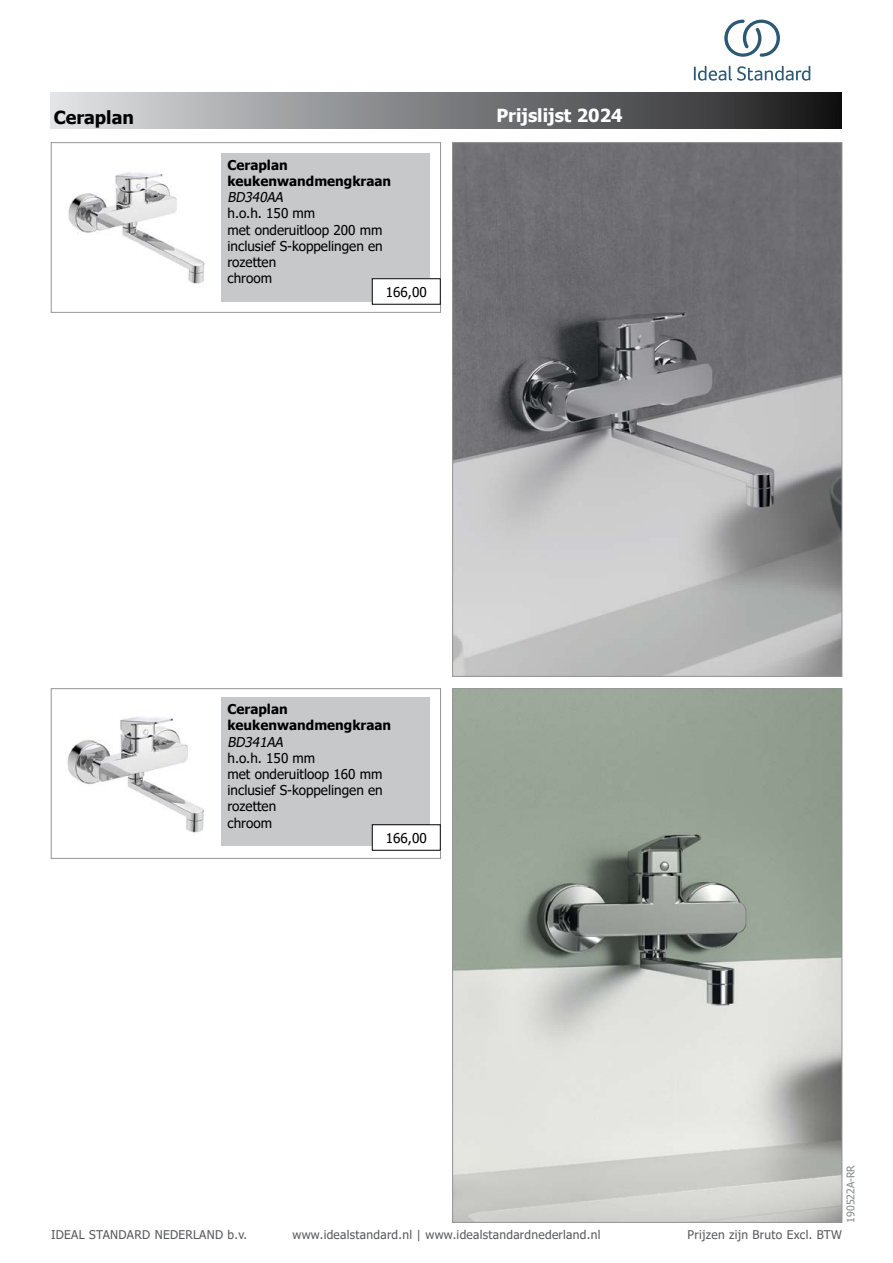
<style>
.page{position:relative;width:893px;height:1263px;background:#fff}
.page>*{position:absolute;margin:0;border:0;box-sizing:border-box;transform-origin:0 0}
.t1{font:700 18px "Tahoma";color:#fff}
.t2{font:700 18px "Tahoma";color:#000}
.t3{font:13.5px/16.2px "Tahoma";color:#000}
.t4{font:700 13.5px/16.2px "Tahoma";color:#000}
.t5{font:italic 13.5px "Tahoma";color:#000}
.t6{font:12px "Tahoma";letter-spacing:.025em;color:#58595b}
.t7{font:10.5px "Tahoma";color:#86888a}
</style>
<div class="page">
<div style="left:51px;top:92px;width:791px;height:37px;background:linear-gradient(to right,#dee1e3,#1a1a1b)"></div>
<div style="left:51px;top:142px;width:390px;height:171px;border:1px solid #939598"></div>
<img style="left:68px;top:172px;width:137px;height:112px">
<div style="left:221px;top:153px;width:209px;height:149px;background:#c7c8ca"></div>
<div style="left:51px;top:688px;width:390px;height:170px;border:1px solid #939598"></div>
<img style="left:67px;top:717px;width:137px;height:116px">
<div style="left:221px;top:697px;width:209px;height:149px;background:#c7c8ca"></div>
<img style="left:454px;top:144px;width:386px;height:530px">
<img style="left:454px;top:690px;width:386px;height:530px">
<div style="left:372px;top:825px;width:68px;height:25px;background:#fff"></div>
<div style="left:372px;top:824px;width:68px;height:26px;border:1px solid #000"></div>
<div style="left:372px;top:279px;width:68px;height:25px;background:#fff"></div>
<svg style="left:694px;top:66px;width:116px;height:15px"></svg>
<svg style="left:724px;top:20px;width:56px;height:37px"></svg>
<h1 class="t2" style="left:54px;top:105px;width:82px">Ceraplan</h1>
<p class="t4" style="left:227px;top:157px;width:165px">Ceraplan keukenwandmengkraan</p>
<p class="t5" style="left:227px;top:188px;width:60px">BD340AA</p>
<p class="t3" style="left:227px;top:206px;width:157px">h.o.h. 150 mm<br>met onderuitloop 200 mm inclusief S-koppelingen en rozetten<br>chroom</p>
<p class="t3" style="left:386px;top:284px;width:42px">166,00</p>
<h1 class="t1" style="left:496px;top:103px;width:128px">Prijslijst 2024</h1>
<p class="t4" style="left:227px;top:702px;width:165px">Ceraplan keukenwandmengkraan</p>
<p class="t5" style="left:227px;top:732px;width:60px">BD341AA</p>
<p class="t3" style="left:227px;top:750px;width:157px">h.o.h. 150 mm<br>met onderuitloop 160 mm inclusief S-koppelingen en rozetten<br>chroom</p>
<p class="t3" style="left:386px;top:830px;width:42px">166,00</p>
<p class="t6" style="left:51px;top:1227px;width:198px">IDEAL STANDARD NEDERLAND b.v.</p>
<p class="t6" style="left:292px;top:1227px;width:309px">www.idealstandard.nl | www.idealstandardnederland.nl</p>
<p class="t7" style="left:844px;top:1222px;width:59px;rotate:-90deg">190522A-RR</p>
<p class="t6" style="left:688px;top:1227px;width:156px">Prijzen zijn Bruto Excl. BTW</p>
</div>
